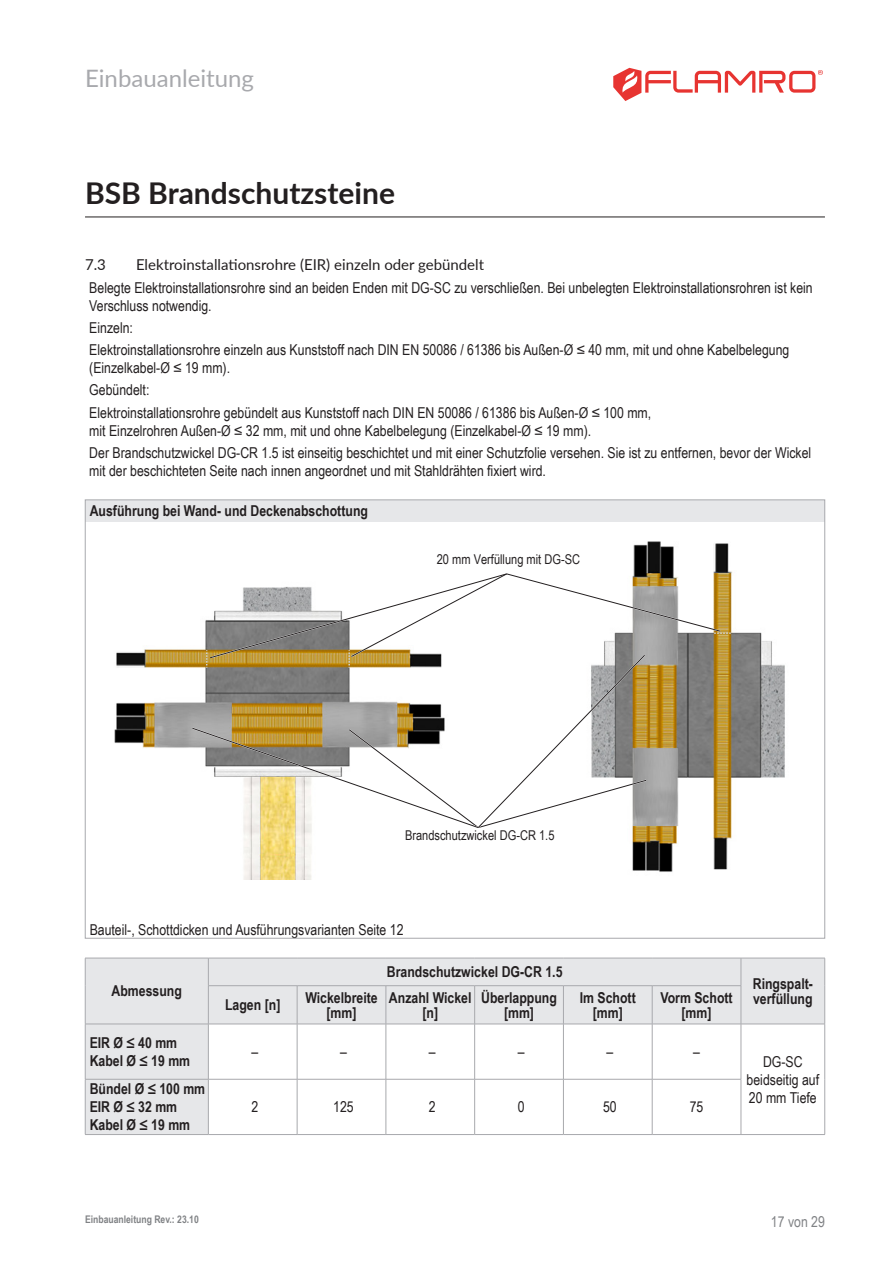
<style>
.page{position:relative;width:893px;height:1263px;background:#fff}
.page>*{position:absolute;margin:0;border:0;box-sizing:border-box;transform-origin:0 0}
.t1{font:700 30px "Lato";color:#231f20}
.t2{font:24px "Lato";color:#a8a9ad}
.p___Fließtext{font:15px/18px "Arial Narrow";color:#231f20}
.p___Tabelle_Kopf_mitte{font:700 15px/15px "Arial Narrow";color:#231f20;text-align:center}
.t3{font:15px "Lato";color:#231f20}
.p___Tabelle_Kopf_links{font:700 15px "Arial Narrow";color:#231f20}
.p___Tabellentext_mittig{font:15px/18px "Arial Narrow";color:#231f20;text-align:center}
.p___Zwischenüberschrift_grauer_Balken{font:700 15px "Arial Narrow";color:#231f20}
.t4{font:15px "Arial Narrow";color:#808285}
.t5{font:13.5px "Arial Narrow";color:#231f20}
.t6{font:700 10.5px "Arial Narrow";color:#808285}
</style>
<div class="page">
<hr style="left:85px;top:217px;width:740px;height:1px;background:#231f20">
<div style="left:85px;top:500px;width:740px;height:21px;background:#e6e7e9"></div>
<img style="left:114px;top:541px;width:671px;height:339px">
<svg style="left:190px;top:572px;width:541px;height:258px"></svg>
<svg style="left:86px;top:959px;width:738px;height:175px"></svg>
<hr style="left:85px;top:1079px;width:123px;height:1px;background:#a8a9ad">
<hr style="left:85px;top:1134px;width:123px;height:1px;background:#a8a9ad">
<hr style="left:652px;top:1079px;width:89px;height:1px;background:#a8a9ad">
<svg style="left:85px;top:959px;width:1px;height:27px"></svg>
<hr style="left:85px;top:986px;width:1px;height:38px;background:#a8a9ad">
<hr style="left:85px;top:1024px;width:123px;height:1px;background:#a8a9ad">
<hr style="left:85px;top:1024px;width:1px;height:55px;background:#a8a9ad">
<hr style="left:85px;top:1079px;width:1px;height:55px;background:#a8a9ad">
<hr style="left:85px;top:958px;width:123px;height:1px;background:#a8a9ad">
<hr style="left:652px;top:1134px;width:89px;height:1px;background:#a8a9ad">
<hr style="left:652px;top:1024px;width:89px;height:1px;background:#a8a9ad">
<hr style="left:208px;top:986px;width:1px;height:38px;background:#a8a9ad">
<hr style="left:208px;top:1024px;width:89px;height:1px;background:#a8a9ad">
<hr style="left:208px;top:1024px;width:1px;height:55px;background:#a8a9ad">
<hr style="left:297px;top:1024px;width:1px;height:55px;background:#a8a9ad">
<hr style="left:386px;top:1024px;width:1px;height:55px;background:#a8a9ad">
<hr style="left:474px;top:1024px;width:1px;height:55px;background:#a8a9ad">
<hr style="left:563px;top:1024px;width:1px;height:55px;background:#a8a9ad">
<hr style="left:652px;top:1024px;width:1px;height:55px;background:#a8a9ad">
<hr style="left:208px;top:1079px;width:89px;height:1px;background:#a8a9ad">
<hr style="left:208px;top:1079px;width:1px;height:55px;background:#a8a9ad">
<hr style="left:208px;top:1134px;width:89px;height:1px;background:#a8a9ad">
<hr style="left:297px;top:1079px;width:89px;height:1px;background:#a8a9ad">
<hr style="left:297px;top:1079px;width:1px;height:55px;background:#a8a9ad">
<hr style="left:297px;top:1134px;width:89px;height:1px;background:#a8a9ad">
<hr style="left:386px;top:1079px;width:89px;height:1px;background:#a8a9ad">
<hr style="left:386px;top:1079px;width:1px;height:55px;background:#a8a9ad">
<hr style="left:386px;top:1134px;width:89px;height:1px;background:#a8a9ad">
<hr style="left:475px;top:1079px;width:88px;height:1px;background:#a8a9ad">
<hr style="left:474px;top:1079px;width:1px;height:55px;background:#a8a9ad">
<hr style="left:475px;top:1134px;width:88px;height:1px;background:#a8a9ad">
<hr style="left:563px;top:1079px;width:89px;height:1px;background:#a8a9ad">
<hr style="left:563px;top:1079px;width:1px;height:55px;background:#a8a9ad">
<hr style="left:652px;top:1079px;width:1px;height:55px;background:#a8a9ad">
<hr style="left:563px;top:1134px;width:89px;height:1px;background:#a8a9ad">
<hr style="left:297px;top:986px;width:1px;height:38px;background:#a8a9ad">
<hr style="left:297px;top:1024px;width:89px;height:1px;background:#a8a9ad">
<hr style="left:386px;top:986px;width:1px;height:38px;background:#a8a9ad">
<hr style="left:386px;top:1024px;width:89px;height:1px;background:#a8a9ad">
<hr style="left:474px;top:986px;width:1px;height:38px;background:#a8a9ad">
<hr style="left:475px;top:1024px;width:88px;height:1px;background:#a8a9ad">
<hr style="left:563px;top:986px;width:1px;height:38px;background:#a8a9ad">
<hr style="left:652px;top:986px;width:1px;height:38px;background:#a8a9ad">
<hr style="left:563px;top:1024px;width:89px;height:1px;background:#a8a9ad">
<hr style="left:208px;top:958px;width:89px;height:1px;background:#a8a9ad">
<svg style="left:208px;top:958px;width:1px;height:27px"></svg>
<hr style="left:297px;top:958px;width:89px;height:1px;background:#a8a9ad">
<hr style="left:386px;top:958px;width:89px;height:1px;background:#a8a9ad">
<hr style="left:475px;top:958px;width:88px;height:1px;background:#a8a9ad">
<hr style="left:563px;top:958px;width:89px;height:1px;background:#a8a9ad">
<hr style="left:652px;top:958px;width:89px;height:1px;background:#a8a9ad">
<hr style="left:208px;top:985px;width:89px;height:1px;background:#a8a9ad">
<hr style="left:297px;top:985px;width:89px;height:1px;background:#a8a9ad">
<hr style="left:386px;top:985px;width:89px;height:1px;background:#a8a9ad">
<hr style="left:475px;top:985px;width:88px;height:1px;background:#a8a9ad">
<hr style="left:563px;top:985px;width:89px;height:1px;background:#a8a9ad">
<hr style="left:652px;top:985px;width:89px;height:1px;background:#a8a9ad">
<hr style="left:741px;top:958px;width:84px;height:1px;background:#a8a9ad">
<svg style="left:741px;top:958px;width:1px;height:27px"></svg>
<svg style="left:824px;top:958px;width:1px;height:28px"></svg>
<hr style="left:741px;top:986px;width:1px;height:38px;background:#a8a9ad">
<hr style="left:824px;top:986px;width:1px;height:38px;background:#a8a9ad">
<hr style="left:741px;top:1024px;width:84px;height:1px;background:#a8a9ad">
<hr style="left:741px;top:1024px;width:1px;height:55px;background:#a8a9ad">
<hr style="left:824px;top:1024px;width:1px;height:55px;background:#a8a9ad">
<hr style="left:741px;top:1079px;width:1px;height:55px;background:#a8a9ad">
<hr style="left:824px;top:1079px;width:1px;height:55px;background:#a8a9ad">
<hr style="left:741px;top:1134px;width:84px;height:1px;background:#a8a9ad">
<svg style="left:613px;top:68px;width:210px;height:33px"></svg>
<h2 class="t2" style="left:85px;top:61px;width:170px">Einbauanleitung</h2>
<h1 class="t1" style="left:85px;top:171px;width:312px">BSB Brandschutzsteine</h1>
<p class="t3" style="left:85px;top:253px;width:22px">7.3</p>
<p class="t3" style="left:136px;top:253px;width:350px">Elektroinstallationsrohre (EIR) einzeln oder gebündelt</p>
<p class="p___Fließtext" style="left:89px;top:278px;width:725px">Belegte Elektroinstallationsrohre sind an beiden Enden mit DG-SC zu verschließen. Bei unbelegten Elektroinstallationsrohren ist kein<br>Verschluss notwendig.</p>
<p class="p___Fließtext" style="left:89px;top:318px;width:45px">Einzeln:</p>
<p class="p___Fließtext" style="left:89px;top:340px;width:702px">Elektroinstallationsrohre einzeln aus Kunststoff nach DIN EN 50086 / 61386 bis Außen-Ø ≤ 40 mm, mit und ohne Kabelbelegung (Einzelkabel-Ø ≤ 19 mm).</p>
<p class="p___Fließtext" style="left:89px;top:381px;width:62px">Gebündelt:</p>
<p class="p___Fließtext" style="left:89px;top:403px;width:563px">Elektroinstallationsrohre gebündelt aus Kunststoff nach DIN EN 50086 / 61386 bis Außen-Ø ≤ 100 mm, mit Einzelrohren Außen-Ø ≤ 32 mm, mit und ohne Kabelbelegung (Einzelkabel-Ø ≤ 19 mm).</p>
<p class="p___Fließtext" style="left:89px;top:443px;width:723px">Der Brandschutzwickel DG-CR 1.5 ist einseitig beschichtet und mit einer Schutzfolie versehen. Sie ist zu entfernen, bevor der Wickel mit der beschichteten Seite nach innen angeordnet und mit Stahldrähten fixiert wird.</p>
<p class="p___Zwischenüberschrift_grauer_Balken" style="left:90px;top:499px;width:280px">Ausführung bei Wand- und Deckenabschottung</p>
<p class="t5" style="left:437px;top:549px;width:145px">20 mm Verfüllung mit DG-SC</p>
<p class="t5" style="left:405px;top:826px;width:151px">Brandschutzwickel DG-CR 1.5</p>
<p class="p___Fließtext" style="left:90px;top:920px;width:315px">Bauteil-, Schottdicken und Ausführungsvarianten Seite 12</p>
<p class="p___Tabelle_Kopf_mitte" style="left:112px;top:983px;width:72px">Abmessung</p>
<p class="p___Tabelle_Kopf_links" style="left:90px;top:1031px;width:89px">EIR Ø ≤ 40 mm</p>
<p class="p___Tabelle_Kopf_links" style="left:90px;top:1049px;width:102px">Kabel Ø ≤ 19 mm</p>
<p class="p___Tabelle_Kopf_links" style="left:90px;top:1078px;width:117px">Bündel Ø ≤ 100 mm</p>
<p class="p___Tabelle_Kopf_links" style="left:90px;top:1096px;width:89px">EIR Ø ≤ 32 mm</p>
<p class="p___Tabelle_Kopf_links" style="left:90px;top:1114px;width:102px">Kabel Ø ≤ 19 mm</p>
<p class="p___Tabelle_Kopf_mitte" style="left:387px;top:964px;width:177px">Brandschutzwickel DG-CR 1.5</p>
<p class="p___Tabelle_Kopf_mitte" style="left:225px;top:997px;width:57px">Lagen [n]</p>
<p class="p___Tabelle_Kopf_mitte" style="left:305px;top:989px;width:74px">Wickelbreite [mm]</p>
<p class="p___Tabelle_Kopf_mitte" style="left:389px;top:989px;width:84px">Anzahl Wickel [n]</p>
<p class="p___Tabelle_Kopf_mitte" style="left:481px;top:989px;width:77px">Überlappung [mm]</p>
<p class="p___Tabelle_Kopf_mitte" style="left:580px;top:989px;width:58px">Im Schott [mm]</p>
<p class="p___Tabelle_Kopf_mitte" style="left:660px;top:989px;width:74px">Vorm Schott [mm]</p>
<p class="p___Tabellentext_mittig" style="left:251px;top:1042px;width:8px">–</p>
<p class="p___Tabellentext_mittig" style="left:340px;top:1042px;width:8px">–</p>
<p class="p___Tabellentext_mittig" style="left:429px;top:1042px;width:8px">–</p>
<p class="p___Tabellentext_mittig" style="left:518px;top:1042px;width:8px">–</p>
<p class="p___Tabellentext_mittig" style="left:606px;top:1042px;width:8px">–</p>
<p class="p___Tabellentext_mittig" style="left:693px;top:1042px;width:8px">–</p>
<p class="p___Tabellentext_mittig" style="left:251px;top:1097px;width:8px">2</p>
<p class="p___Tabellentext_mittig" style="left:333px;top:1097px;width:22px">125</p>
<p class="p___Tabellentext_mittig" style="left:429px;top:1097px;width:8px">2</p>
<p class="p___Tabellentext_mittig" style="left:518px;top:1097px;width:8px">0</p>
<p class="p___Tabellentext_mittig" style="left:603px;top:1097px;width:15px">50</p>
<p class="p___Tabellentext_mittig" style="left:690px;top:1097px;width:15px">75</p>
<p class="p___Tabelle_Kopf_mitte" style="left:753px;top:975px;width:61px;text-align:left">Ringspalt&shy;verfüllung</p>
<p class="p___Tabellentext_mittig" style="left:747px;top:1052px;width:74px">DG-SC beidseitig auf<br>20 mm Tiefe</p>
<p class="t6" style="left:85px;top:1212px;width:115px">Einbauanleitung Rev.: 23.10</p>
<p class="t4" style="left:771px;top:1210px;width:56px">17 von 29</p>
</div>
